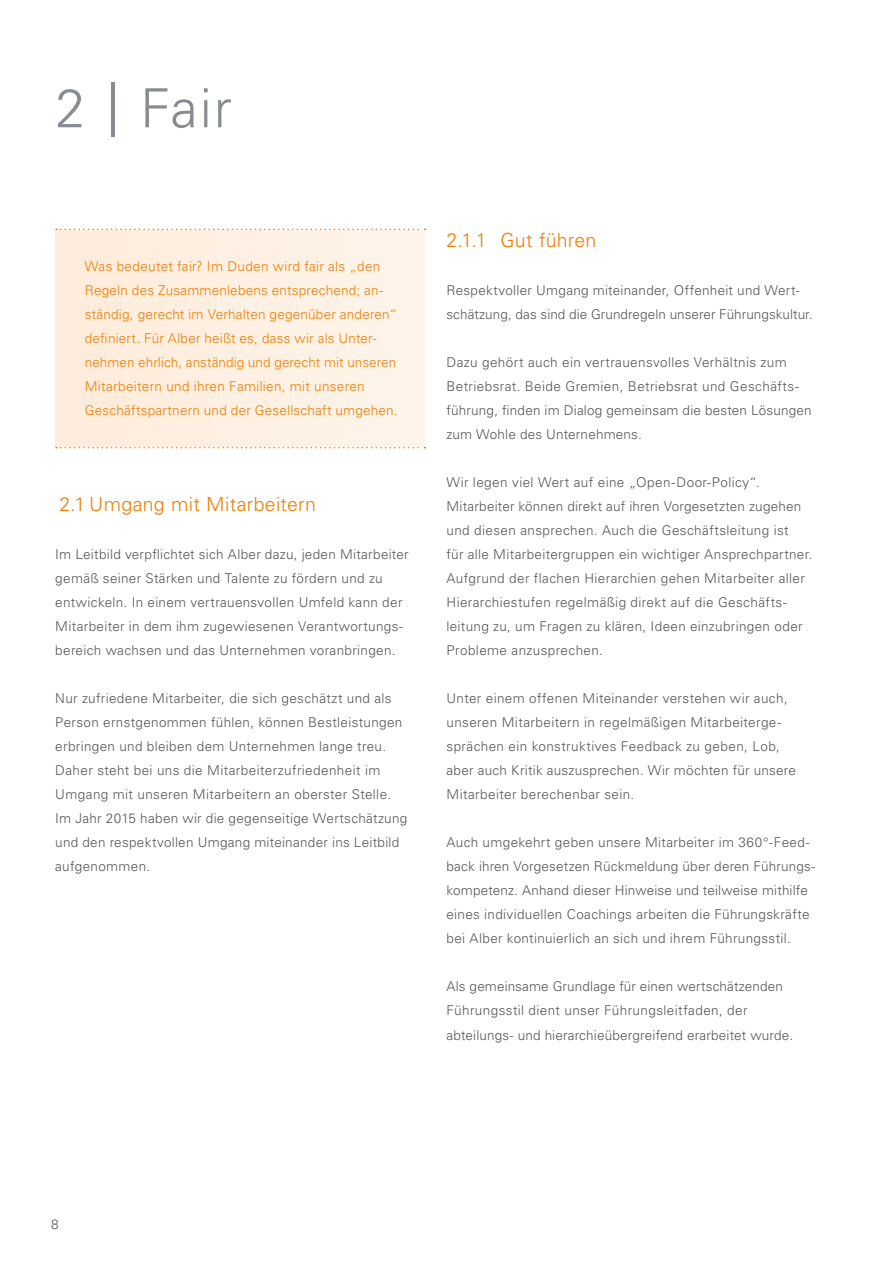
<style>
.page{position:relative;width:893px;height:1263px;background:#fff}
.page>*{position:absolute;margin:0;border:0;box-sizing:border-box;transform-origin:0 0}
.t1{font:300 54px "Univers LT Std";color:#888c90}
.t2{font:300 19.5px "Univers LT Std";letter-spacing:.015em;color:#ef7c00}
.t3{font:300 13.5px/24px "Univers LT Std";letter-spacing:.025em;color:#565656}
.t4{font:300 13.5px/24px "Univers LT Std";letter-spacing:.015em;color:#ef7c00}
</style>
<div class="page">
<div style="left:55px;top:230px;width:370px;height:217px;background:#fef0e3"></div>
<svg style="left:56px;top:229px;width:369px;height:1px"></svg>
<svg style="left:56px;top:447px;width:369px;height:1px"></svg>
<h1 class="t1" style="left:55px;top:76px;width:178px">2 | Fair</h1>
<p class="t4" style="left:85px;top:255px;width:314px">Was bedeutet fair? Im Duden wird fair als „den Regeln des Zusammenlebens entsprechend; an&shy;ständig, gerecht im Verhalten gegenüber anderen“ definiert. Für Alber heißt es, dass wir als Unter&shy;nehmen ehrlich, anständig und gerecht mit unseren Mitarbeitern und ihren Familien, mit unseren Geschäftspartnern und der Gesellschaft umgehen.</p>
<h2 class="t2" style="left:59px;top:493px;width:258px">2.1 Umgang mit Mitarbeitern</h2>
<p class="t3" style="left:55px;top:543px;width:355px">Im Leitbild verpflichtet sich Alber dazu, jeden Mitarbeiter gemäß seiner Stärken und Talente zu fördern und zu entwickeln. In einem vertrauensvollen Umfeld kann der Mitarbeiter in dem ihm zugewiesenen Verantwortungs&shy;bereich wachsen und das Unternehmen voranbringen.</p>
<p class="t3" style="left:55px;top:687px;width:354px">Nur zufriedene Mitarbeiter, die sich geschätzt und als Person ernstgenommen fühlen, können Bestleistungen erbringen und bleiben dem Unternehmen lange treu.<br>Daher steht bei uns die Mitarbeiterzufriedenheit im Umgang mit unseren Mitarbeitern an oberster Stelle.<br>Im Jahr 2015 haben wir die gegenseitige Wertschätzung und den respektvollen Umgang miteinander ins Leitbild aufgenommen.</p>
<h2 class="t2" style="left:446px;top:229px;width:151px">2.1.1 Gut führen</h2>
<p class="t3" style="left:446px;top:279px;width:368px">Respektvoller Umgang miteinander, Offenheit und Wert&shy;schätzung, das sind die Grundregeln unserer Führungskultur.</p>
<p class="t3" style="left:446px;top:351px;width:367px">Dazu gehört auch ein vertrauensvolles Verhältnis zum Betriebsrat. Beide Gremien, Betriebsrat und Geschäfts&shy;führung, finden im Dialog gemeinsam die besten Lösungen zum Wohle des Unternehmens.</p>
<p class="t3" style="left:446px;top:471px;width:368px">Wir legen viel Wert auf eine „Open-Door-Policy“.<br>Mitarbeiter können direkt auf ihren Vorgesetzten zugehen und diesen ansprechen. Auch die Geschäftsleitung ist<br>für alle Mitarbeitergruppen ein wichtiger Ansprechpartner.<br>Aufgrund der flachen Hierarchien gehen Mitarbeiter aller Hierarchiestufen regelmäßig direkt auf die Geschäfts&shy;leitung zu, um Fragen zu klären, Ideen einzubringen oder Probleme anzusprechen.</p>
<p class="t3" style="left:446px;top:687px;width:351px">Unter einem offenen Miteinander verstehen wir auch, unseren Mitarbeitern in regelmäßigen Mitarbeiterge&shy;sprächen ein konstruktives Feedback zu geben, Lob, aber auch Kritik auszusprechen. Wir möchten für unsere Mitarbeiter berechenbar sein.</p>
<p class="t3" style="left:446px;top:831px;width:370px">Auch umgekehrt geben unsere Mitarbeiter im 360°-Feed&shy;back ihren Vorgesetzen Rückmeldung über deren Führungs&shy;kompetenz. Anhand dieser Hinweise und teilweise mithilfe eines individuellen Coachings arbeiten die Führungskräfte bei Alber kontinuierlich an sich und ihrem Führungsstil.</p>
<p class="t3" style="left:446px;top:975px;width:348px">Als gemeinsame Grundlage für einen wertschätzenden<br>Führungsstil dient unser Führungsleitfaden, der abteilungs- und hierarchieübergreifend erarbeitet wurde.</p>
<p class="t3" style="left:51px;top:1212px;width:9px">8</p>
</div>
